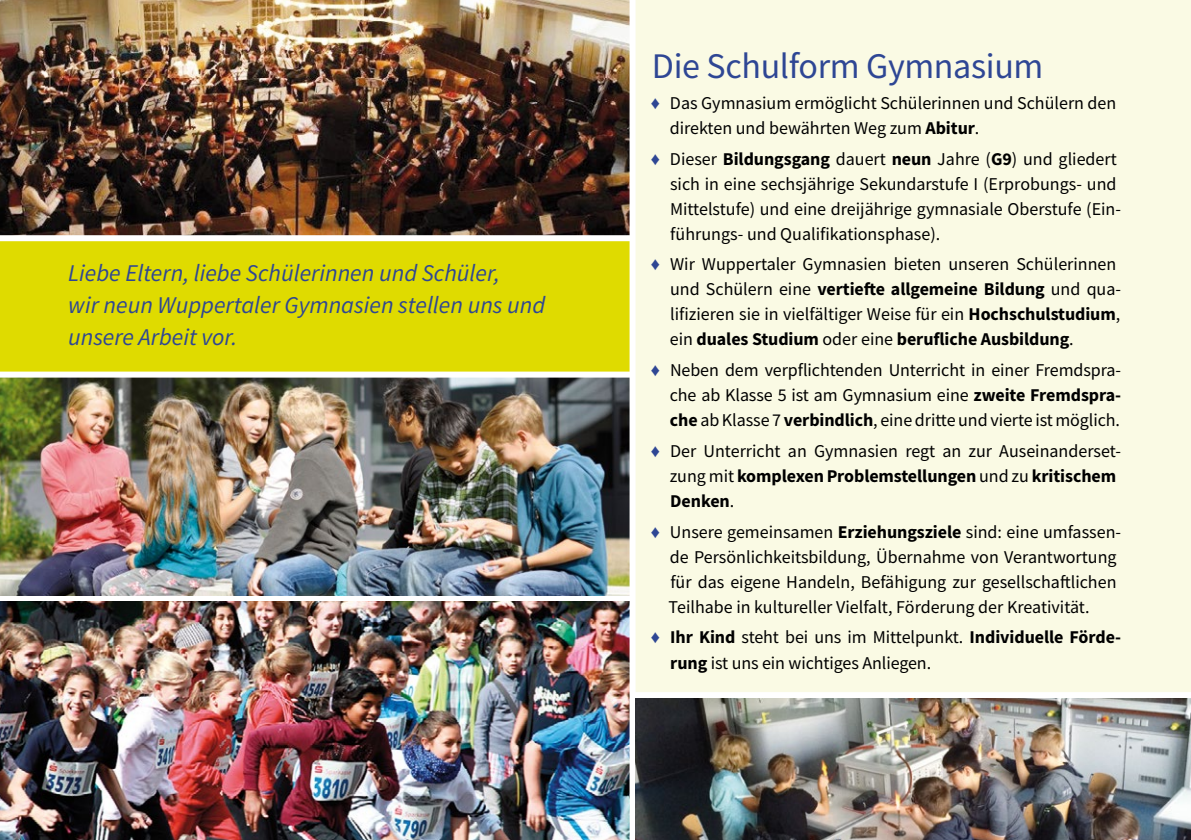
<style>
.page{position:relative;width:1191px;height:840px;background:#fff}
.page>*{position:absolute;margin:0;border:0;box-sizing:border-box;transform-origin:0 0}
.t1{font:36px "Source Sans Pro";letter-spacing:-.01em;color:#2e4694}
.t2{font:italic 24px/32px "Source Sans Pro";color:#2e4694}
.t3{font:18px/25px "Source Sans Pro";color:#000}
.s1{font-family:"Arial";color:#2e4694}
.s2{font-weight:700}
</style>
<div class="page">
<img style="left:0;top:0;width:629px;height:235px">
<div style="left:635px;top:0;width:556px;height:839px;background:#fafae4"></div>
<svg style="left:635px;top:623px;width:556px;height:74px"></svg>
<img style="left:0;top:377px;width:629px;height:218px">
<img style="left:0;top:601px;width:629px;height:238px">
<div style="left:0;top:241px;width:630px;height:130px;background:#dfdb00"></div>
<div style="left:629px;top:0;width:6px;height:839px;background:#fff"></div>
<img style="left:635px;top:697px;width:556px;height:142px">
<h2 class="t2" style="left:68px;top:256px;width:479px">Liebe Eltern, liebe Schülerinnen und Schüler,<br>wir neun Wuppertaler Gymnasien stellen uns und unsere Arbeit vor.</h2>
<h1 class="t1" style="left:652px;top:43px;width:393px">Die Schulform Gymnasium</h1>
<p class="t3" style="left:669px;top:90px;width:448px;text-indent:-19px"><span class="s1">♦</span> Das Gymnasium ermöglicht Schülerinnen und Schülern den direkten und bewährten Weg zum <span class="s2">Abitur</span>.</p>
<p class="t3" style="left:670px;top:146px;width:452px;text-indent:-19px"><span class="s1">♦</span> Dieser <span class="s2">Bildungsgang</span> dauert <span class="s2">neun</span> Jahre (<span class="s2">G9</span>) und gliedert sich in eine sechsjährige Sekundarstufe I (Erprobungs- und Mittelstufe) und eine dreijährige gymnasiale Oberstufe (Ein&shy;führungs- und Qualifikationsphase).</p>
<p class="t3" style="left:669px;top:251px;width:453px;text-indent:-19px"><span class="s1">♦</span> Wir Wuppertaler Gymnasien bieten unseren Schülerinnen und Schülern eine <span class="s2">vertiefte allgemeine Bildung</span> und qua&shy;lifizieren sie in vielfältiger Weise für ein <span class="s2">Hochschulstudium</span>, ein <span class="s2">duales Studium</span> oder eine <span class="s2">berufliche Ausbildung</span>.</p>
<p class="t3" style="left:669px;top:357px;width:453px;text-align:justify;text-indent:-19px"><span class="s1">♦</span> Neben dem verpflichtenden Unterricht in einer Fremdspra&shy;che ab Klasse 5 ist am Gymnasium eine <span class="s2">zweite Fremdspra&shy;che</span> ab Klasse 7 <span class="s2">verbindlich</span>, eine dritte und vierte ist möglich.</p>
<p class="t3" style="left:669px;top:438px;width:453px;text-indent:-19px"><span class="s1">♦</span> Der Unterricht an Gymnasien regt an zur Auseinanderset&shy;zung mit <span class="s2">komplexen Problemstellungen</span> und zu <span class="s2">kritischem<br>Denken</span>.</p>
<p class="t3" style="left:668px;top:519px;width:454px;text-indent:-18px"><span class="s1">♦</span> Unsere gemeinsamen <span class="s2">Erziehungsziele</span> sind: eine umfassen&shy;de Persönlichkeitsbildung, Übernahme von Verantwortung für das eigene Handeln, Befähigung zur gesellschaftlichen Teilhabe in kultureller Vielfalt, Förderung der Kreativität.</p>
<p class="t3" style="left:670px;top:624px;width:452px;text-indent:-19px"><span class="s1">♦</span> <span class="s2">Ihr Kind</span> steht bei uns im Mittelpunkt. <span class="s2">Individuelle Förde&shy;rung</span> ist uns ein wichtiges Anliegen.</p>
</div>
